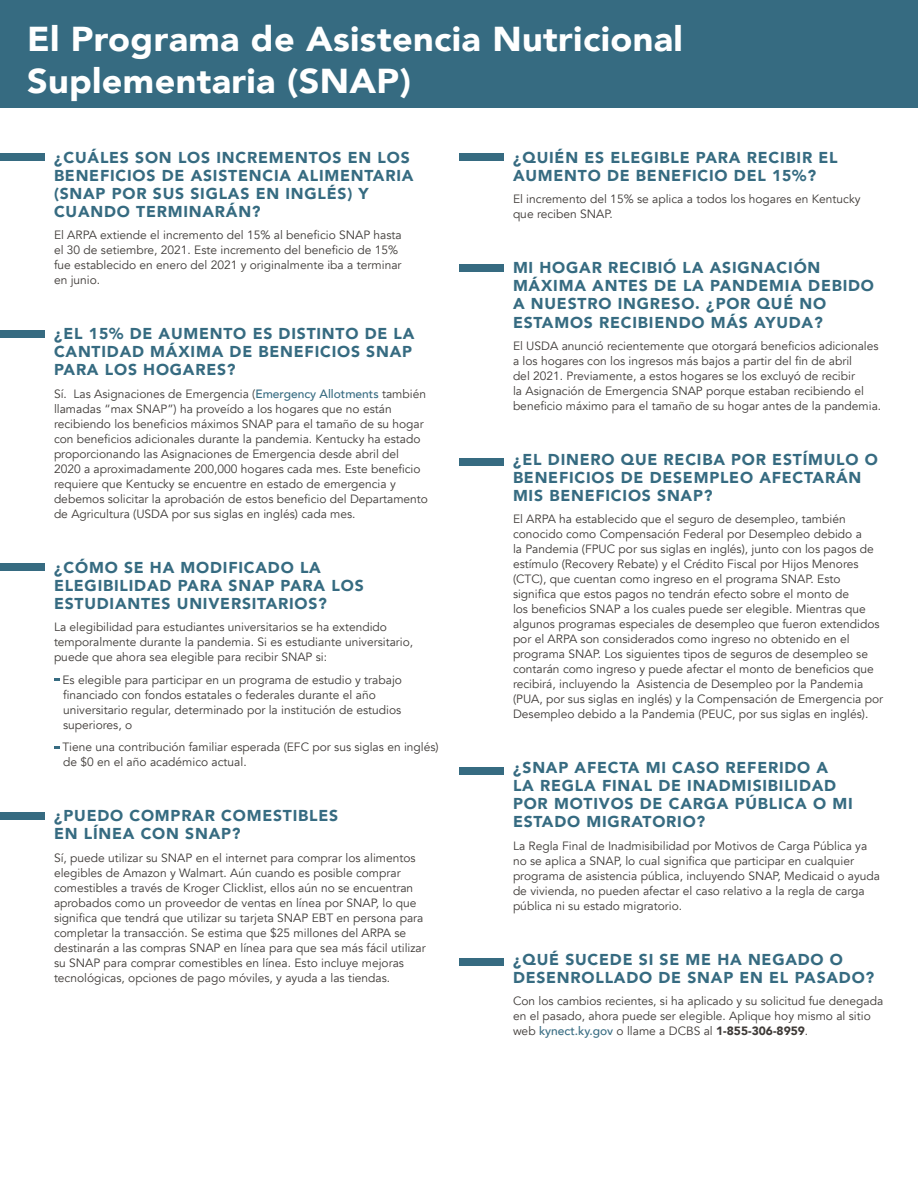
<style>
.page{position:relative;width:918px;height:1188px;background:#fff}
.page>*{position:absolute;margin:0;border:0;box-sizing:border-box;transform-origin:0 0}
.t1{font:900 34.5px/41.4px "Avenir";letter-spacing:.01em;color:#fff;scale:1.04 1}
.t2{font:900 15.75px/18px "Avenir";letter-spacing:.05em;color:#366b81}
.t3{font:12px/15px "Avenir";color:#3e3a37}
.s1{font-weight:500;color:#366b81}
.s2{font-weight:900}
</style>
<div class="page">
<div style="left:0;top:154px;width:44px;height:7px;background:#366b81"></div>
<div style="left:0;top:330px;width:44px;height:8px;background:#366b81"></div>
<div style="left:0;top:564px;width:44px;height:7px;background:#366b81"></div>
<div style="left:0;top:812px;width:44px;height:8px;background:#366b81"></div>
<div style="left:459px;top:154px;width:44px;height:7px;background:#366b81"></div>
<div style="left:459px;top:264px;width:44px;height:8px;background:#366b81"></div>
<div style="left:459px;top:459px;width:44px;height:7px;background:#366b81"></div>
<div style="left:459px;top:767px;width:44px;height:8px;background:#366b81"></div>
<div style="left:459px;top:959px;width:44px;height:7px;background:#366b81"></div>
<div style="left:0;top:0;width:918px;height:108px;background:#366b81"></div>
<h1 class="t1" style="left:27px;top:18px;width:632px">El Programa de Asistencia Nutricional<br>Suplementaria (SNAP)</h1>
<h2 class="t2" style="left:54px;top:148px;width:361px">¿CUÁLES SON LOS INCREMENTOS EN LOS<br>BENEFICIOS DE ASISTENCIA ALIMENTARIA (SNAP POR SUS SIGLAS EN INGLÉS) Y<br>CUANDO TERMINARÁN?</h2>
<p class="t3" style="left:54px;top:228px;width:349px">El ARPA extiende el incremento del 15% al beneficio SNAP hasta el 30 de setiembre, 2021. Este incremento del beneficio de 15% fue establecido en enero del 2021 y originalmente iba a terminar en junio.</p>
<h2 class="t2" style="left:54px;top:325px;width:362px">¿EL 15% DE AUMENTO ES DISTINTO DE LA<br>CANTIDAD MÁXIMA DE BENEFICIOS SNAP<br>PARA LOS HOGARES?</h2>
<p class="t3" style="left:54px;top:387px;width:376px">Sí. Las Asignaciones de Emergencia (<span class="s1">Emergency Allotments</span> también llamadas “max SNAP”) ha proveído a los hogares que no están recibiendo los beneficios máximos SNAP para el tamaño de su hogar con beneficios adicionales durante la pandemia. Kentucky ha estado proporcionando las Asignaciones de Emergencia desde abril del 2020 a aproximadamente 200,000 hogares cada mes. Este beneficio requiere que Kentucky se encuentre en estado de emergencia y debemos solicitar la aprobación de estos beneficio del Departamento de Agricultura (USDA por sus siglas en inglés) cada mes.</p>
<h2 class="t2" style="left:54px;top:558px;width:311px">¿CÓMO SE HA MODIFICADO LA<br>ELEGIBILIDAD PARA SNAP PARA LOS<br>ESTUDIANTES UNIVERSITARIOS?</h2>
<p class="t3" style="left:54px;top:620px;width:361px">La elegibilidad para estudiantes universitarios se ha extendido temporalmente durante la pandemia. Si es estudiante universitario, puede que ahora sea elegible para recibir SNAP si:</p>
<p class="t3" style="left:63px;top:673px;width:341px">Es elegible para participar en un programa de estudio y trabajo financiado con fondos estatales o federales durante el año universitario regular, determinado por la institución de estudios superiores, o</p>
<p class="t3" style="left:63px;top:740px;width:378px">Tiene una contribución familiar esperada (EFC por sus siglas en inglés) de $0 en el año académico actual.</p>
<h2 class="t2" style="left:54px;top:807px;width:286px">¿PUEDO COMPRAR COMESTIBLES<br>EN LÍNEA CON SNAP?</h2>
<p class="t3" style="left:54px;top:851px;width:373px">Sí, puede utilizar su SNAP en el internet para comprar los alimentos elegibles de Amazon y Walmart. Aún cuando es posible comprar comestibles a través de Kroger Clicklist, ellos aún no se encuentran aprobados como un proveedor de ventas en línea por SNAP, lo que significa que tendrá que utilizar su tarjeta SNAP EBT en persona para completar la transacción. Se estima que $25 millones del ARPA se destinarán a las compras SNAP en línea para que sea más fácil utilizar su SNAP para comprar comestibles en línea. Esto incluye mejoras tecnológicas, opciones de pago móviles, y ayuda a las tiendas.</p>
<h2 class="t2" style="left:513px;top:148px;width:326px">¿QUIÉN ES ELEGIBLE PARA RECIBIR EL<br>AUMENTO DE BENEFICIO DEL 15%?</h2>
<p class="t3" style="left:513px;top:192px;width:349px">El incremento del 15% se aplica a todos los hogares en Kentucky que reciben SNAP.</p>
<h2 class="t2" style="left:513px;top:259px;width:363px">MI HOGAR RECIBIÓ LA ASIGNACIÓN<br>MÁXIMA ANTES DE LA PANDEMIA DEBIDO<br>A NUESTRO INGRESO. ¿POR QUÉ NO<br>ESTAMOS RECIBIENDO MÁS AYUDA?</h2>
<p class="t3" style="left:513px;top:339px;width:370px">El USDA anunció recientemente que otorgará beneficios adicionales a los hogares con los ingresos más bajos a partir del fin de abril<br>del 2021. Previamente, a estos hogares se los excluyó de recibir<br>la Asignación de Emergencia SNAP porque estaban recibiendo el beneficio máximo para el tamaño de su hogar antes de la pandemia.</p>
<h2 class="t2" style="left:513px;top:450px;width:366px">¿EL DINERO QUE RECIBA POR ESTÍMULO O<br>BENEFICIOS DE DESEMPLEO AFECTARÁN<br>MIS BENEFICIOS SNAP?</h2>
<p class="t3" style="left:513px;top:512px;width:372px">El ARPA ha establecido que el seguro de desempleo, también conocido como Compensación Federal por Desempleo debido a<br>la Pandemia (FPUC por sus siglas en inglés), junto con los pagos de estímulo (Recovery Rebate) y el Crédito Fiscal por Hijos Menores (CTC), que cuentan como ingreso en el programa SNAP. Esto significa que estos pagos no tendrán efecto sobre el monto de<br>los beneficios SNAP a los cuales puede ser elegible. Mientras que algunos programas especiales de desempleo que fueron extendidos por el ARPA son considerados como ingreso no obtenido en el programa SNAP. Los siguientes tipos de seguros de desempleo se contarán como ingreso y puede afectar el monto de beneficios que recibirá, incluyendo la Asistencia de Desempleo por la Pandemia (PUA, por sus siglas en inglés) y la Compensación de Emergencia por Desempleo debido a la Pandemia (PEUC, por sus siglas en inglés).</p>
<h2 class="t2" style="left:513px;top:759px;width:341px">¿SNAP AFECTA MI CASO REFERIDO A<br>LA REGLA FINAL DE INADMISIBILIDAD<br>POR MOTIVOS DE CARGA PÚBLICA O MI<br>ESTADO MIGRATORIO?</h2>
<p class="t3" style="left:513px;top:839px;width:369px">La Regla Final de Inadmisibilidad por Motivos de Carga Pública ya no se aplica a SNAP, lo cual significa que participar en cualquier programa de asistencia pública, incluyendo SNAP, Medicaid o ayuda de vivienda, no pueden afectar el caso relativo a la regla de carga pública ni su estado migratorio.</p>
<h2 class="t2" style="left:513px;top:950px;width:363px">¿QUÉ SUCEDE SI SE ME HA NEGADO O<br>DESENROLLADO DE SNAP EN EL PASADO?</h2>
<p class="t3" style="left:513px;top:994px;width:372px">Con los cambios recientes, si ha aplicado y su solicitud fue denegada en el pasado, ahora puede ser elegible. Aplique hoy mismo al sitio web <span class="s1">kynect.ky.gov</span> o llame a DCBS al <span class="s2">1-855-306-8959</span>.</p>
</div>
